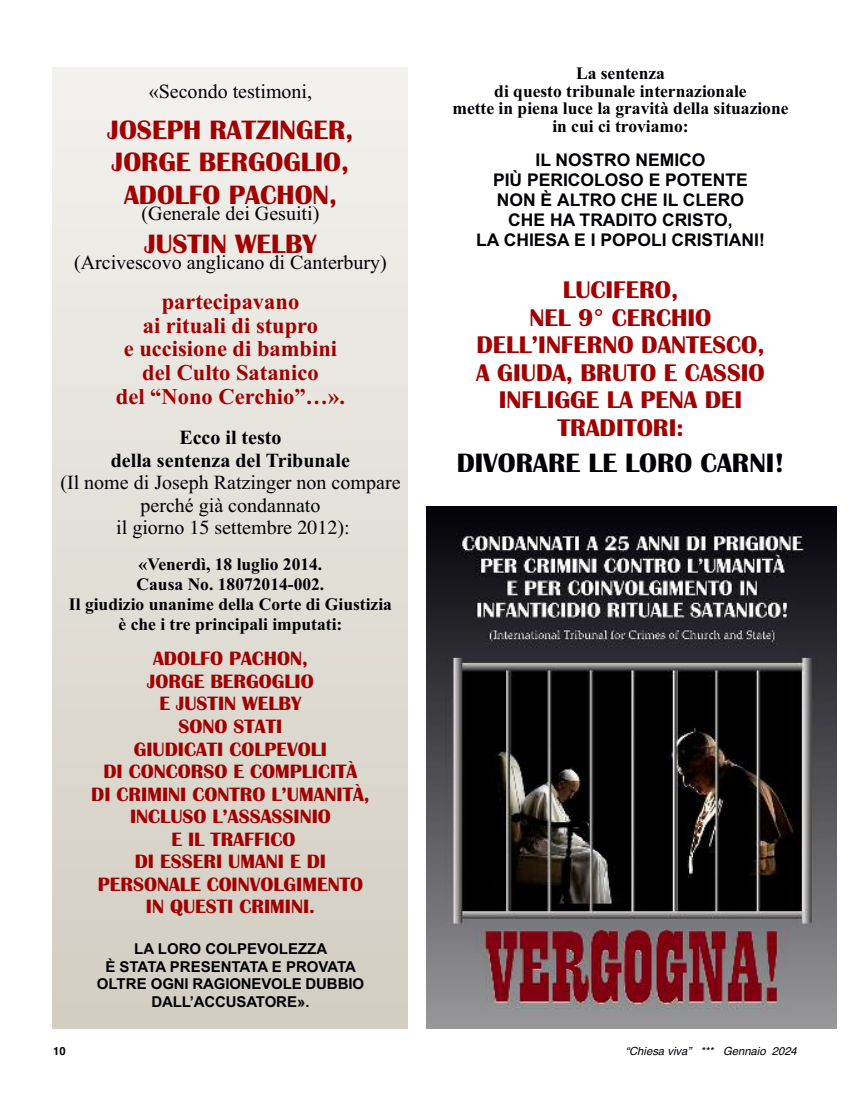
<style>
.page{position:relative;width:851px;height:1117px;background:#fff}
.page>*{position:absolute;margin:0;border:0;box-sizing:border-box;transform-origin:0 0}
.t1{font:700 27.5px/32.5px "Britannic";color:#a20000;text-align:center}
.t2{font:700 27.5px "Britannic";color:#000006}
.t3{font:700 25px/27.5px "Britannic";color:#a20000;text-align:center}
.t4{font:700 22.5px/23.8px "Times New Roman";color:#a20000;text-align:center}
.t5{font:700 20px/22.5px "Britannic";color:#a20000;text-align:center}
.t6{font:20px/22.5px "Times New Roman";color:#000006;text-align:center}
.t7{font:700 20px/22.5px "Times New Roman";color:#000006;text-align:center}
.t8{font:20px "Times";color:#000006}
.t9{font:700 17.5px/20px "Times New Roman";color:#000006;text-align:center}
.t10{font:700 17.5px/20px "Arial";color:#000006;text-align:center}
.t11{font:700 15px/17.5px "Arial";letter-spacing:-.01em;color:#000006;text-align:center}
.t12{font:italic 11.25px "Helvetica";color:#000006}
.t13{font:700 11.25px "Helvetica";color:#000006}
.s1{font-family:"Times New Roman"}
</style>
<div class="page">
<div style="left:53px;top:67px;width:354px;height:961px;background:linear-gradient(to bottom,#f3f1ee,#d2cec1)"></div>
<img style="left:426px;top:506px;width:409px;height:522px">
<p class="t6" style="left:149px;top:79px;width:165px">«Secondo testimoni,</p>
<h1 class="t1" style="left:108px;top:113px;width:247px">JOSEPH RATZINGER,<br>JORGE BERGOGLIO,<br>ADOLFO PACHON,</h1>
<p class="t6" style="left:141px;top:202px;width:179px">(Generale dei Gesuiti)</p>
<h1 class="t1" style="left:144px;top:227px;width:174px">JUSTIN WELBY</h1>
<p class="t6" style="left:74px;top:251px;width:314px">(Arcivescovo anglicano di Canterbury)</p>
<p class="t4" style="left:116px;top:289px;width:230px">partecipavano<br>ai rituali di stupro<br>e uccisione di bambini del Culto Satanico<br>del “Nono Cerchio”…».</p>
<p class="t7" style="left:111px;top:426px;width:241px">Ecco il testo<br>della sentenza del Tribunale</p>
<p class="t6" style="left:60px;top:471px;width:341px">(Il nome di Joseph Ratzinger non compare perché già condannato</p>
<p class="t8" style="left:116px;top:515px;width:235px"><span class="s1">il giorno</span> 15 settembre 2012<span class="s1">):</span></p>
<p class="t9" style="left:69px;top:554px;width:324px">«Venerdì, 18 luglio 2014.<br>Causa No. 18072014-002.<br>Il giudizio unanime della Corte di Giustizia è che i tre principali imputati:</p>
<p class="t5" style="left:91px;top:647px;width:280px">ADOLFO PACHON,<br>JORGE BERGOGLIO<br>E JUSTIN WELBY<br>SONO STATI<br>GIUDICATI COLPEVOLI<br>DI CONCORSO E COMPLICITÀ<br>DI CRIMINI CONTRO L’UMANITÀ,<br>INCLUSO L’ASSASSINIO<br>E IL TRAFFICO<br>DI ESSERI UMANI E DI<br>PERSONALE COINVOLGIMENTO<br>IN QUESTI CRIMINI.</p>
<p class="t11" style="left:97px;top:940px;width:268px">LA LORO COLPEVOLEzzA<br>È STATA PRESENTATA E PROVATA<br>OLTRE OGNI RAGIONEVOLE DUBBIO<br>DALL’ACCUSATORE».</p>
<p class="t9" style="left:452px;top:64px;width:337px;line-height:17.5px">La sentenza<br>di questo tribunale internazionale<br>mette in piena luce la gravità della situazione in cui ci troviamo:</p>
<p class="t10" style="left:476px;top:149px;width:290px">IL NOSTRO NEMICO<br>PIÙ PERICOLOSO E POTENTE<br>NON È ALTRO CHE IL CLERO<br>CHE HA TRADITO CRISTO,<br>LA CHIESA E I POPOLI CRISTIANI!</p>
<h2 class="t3" style="left:476px;top:276px;width:290px">LUCIFERO,<br>NEL 9° CERCHIO<br>DELL’INFERNO DANTESCO,<br>A GIUDA, BRUTO E CASSIO<br>INFLIGGE LA PENA DEI<br>TRADITORI:</h2>
<h1 class="t2" style="left:456px;top:446px;width:329px">DIVORARE LE LORO CARNI!</h1>
<p class="t13" style="left:53px;top:1044px;width:14px">10</p>
<p class="t12" style="left:625px;top:1044px;width:173px">“Chiesa viva” *** Gennaio 2024</p>
</div>
